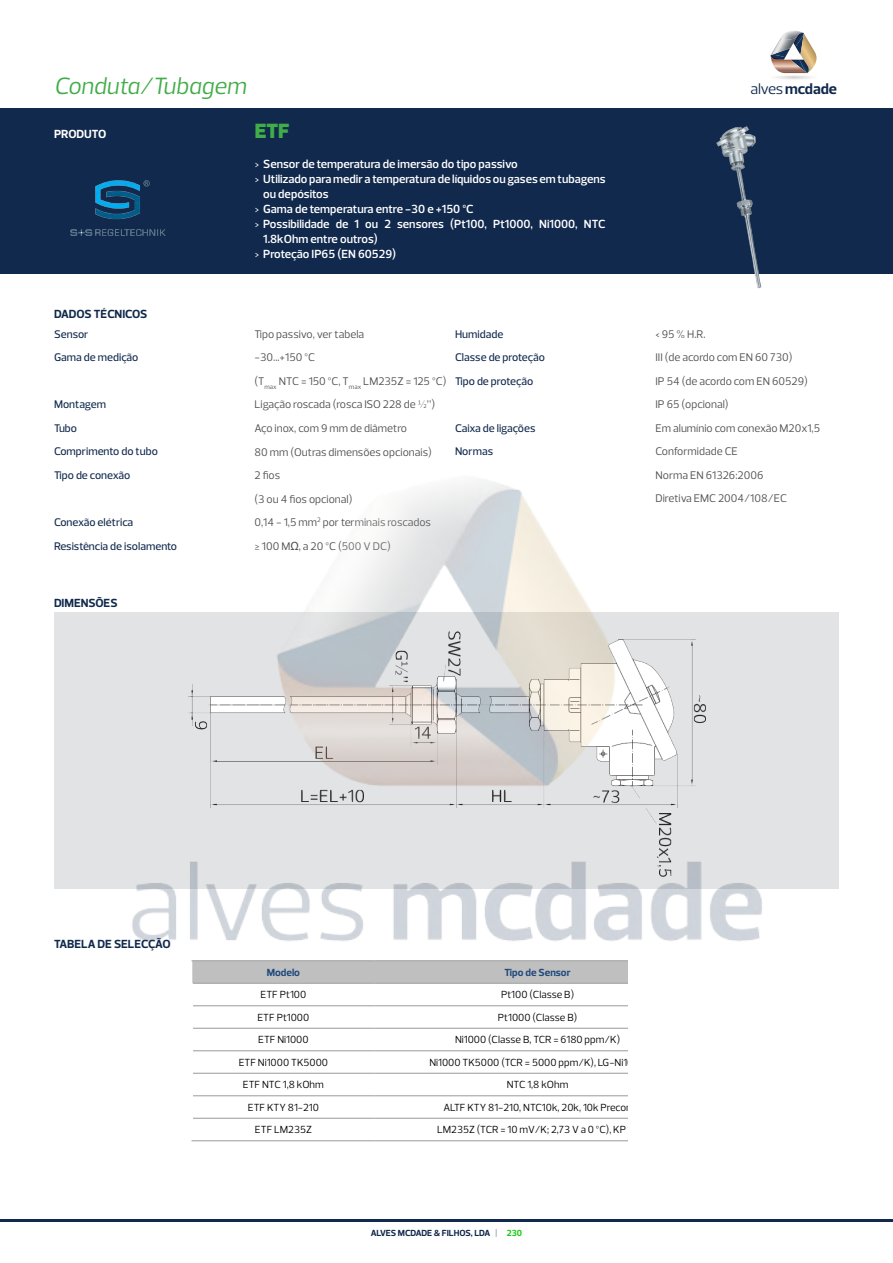
<style>
.page{position:relative;width:893px;height:1263px;background:#fff}
.page>*{position:absolute;margin:0;border:0;box-sizing:border-box;transform-origin:0 0}
.t1{font:italic 24px "Prelo";color:#41ad49}
.t2{font:900 21px "Prelo";color:#41ad49}
.t3{font:700 15.3px "Prelo";color:#11294c}
.t4{font:600 12px "Prelo";color:#fff}
.t5{font:700 12px "Prelo";letter-spacing:-.01em;color:#11294c}
.t6{font:700 12px "Prelo";letter-spacing:-.01em;color:#fff}
.t7{font:11.25px/23.5px "Prelo";color:#4d4d4f}
.t8{font:500 11.25px/23.5px "Prelo";color:#11294c}
.t9{font:10.5px "Prelo";color:#000}
.t10{font:700 10.5px "Prelo";color:#1f497d}
.t11{font:700 9px "Prelo";letter-spacing:-.01em;color:#11294c}
.s1{font-weight:400}
.s2{font-family:"Arial"}
.s3{font-weight:300}
.s4{color:#16ca11}
</style>
<div class="page">
<img style="left:786px;top:30px;width:17px;height:3px">
<svg style="left:770px;top:33px;width:47px;height:40px"></svg>
<hr style="left:0;top:1219px;width:893px;height:2px;background:#11294c">
<div style="left:0;top:108px;width:893px;height:165px;background:#11294c"></div>
<img style="left:715px;top:126px;width:48px;height:162px">
<img style="left:70px;top:180px;width:96px;height:56px">
<div style="left:54px;top:612px;width:785px;height:277px;background:#e2e3e4"></div>
<div style="left:192px;top:978px;width:436px;height:5px;background:#bfbfbf"></div>
<hr style="left:193px;top:983px;width:181px;height:1px;background:#a5a5a5">
<hr style="left:374px;top:983px;width:327px;height:1px;background:#a5a5a5">
<hr style="left:193px;top:1005px;width:181px;height:1px;background:#a5a5a5">
<hr style="left:374px;top:1005px;width:327px;height:1px;background:#a5a5a5">
<hr style="left:193px;top:1028px;width:181px;height:1px;background:#a5a5a5">
<hr style="left:374px;top:1028px;width:327px;height:1px;background:#a5a5a5">
<hr style="left:193px;top:1050px;width:181px;height:1px;background:#a5a5a5">
<hr style="left:374px;top:1050px;width:327px;height:1px;background:#a5a5a5">
<hr style="left:193px;top:1073px;width:181px;height:1px;background:#a5a5a5">
<hr style="left:374px;top:1073px;width:327px;height:1px;background:#a5a5a5">
<hr style="left:193px;top:1095px;width:181px;height:1px;background:#a5a5a5">
<hr style="left:374px;top:1095px;width:327px;height:1px;background:#a5a5a5">
<hr style="left:193px;top:1118px;width:181px;height:1px;background:#a5a5a5">
<hr style="left:374px;top:1118px;width:327px;height:1px;background:#a5a5a5">
<hr style="left:192px;top:1140px;width:182px;height:1px;background:#a5a5a5">
<hr style="left:374px;top:1140px;width:327px;height:1px;background:#a5a5a5">
<div style="left:628px;top:956px;width:151px;height:223px;background:#fff"></div>
<img style="left:132px;top:480px;width:630px;height:498px">
<h1 class="t1" style="left:54px;top:71px;width:194px">Conduta/Tubagem</h1>
<p class="t6" style="left:54px;top:127px;width:54px">PRODUTO</p>
<h2 class="t2" style="left:255px;top:118px;width:36px">ETF</h2>
<p class="t5" style="left:54px;top:307px;width:95px">DADOS TÉCNICOS</p>
<p class="t8" style="left:54px;top:322px;width:86px">Sensor<br>Gama de medição</p>
<p class="t8" style="left:54px;top:393px;width:105px">Montagem<br>Tubo<br>Comprimento do tubo<br>Tipo de conexão</p>
<p class="t8" style="left:54px;top:510px;width:125px">Conexão elétrica<br>Resistência de isolamento</p>
<p class="t5" style="left:54px;top:596px;width:65px">DIMENSÕES</p>
<p class="t4" style="left:255px;top:157px;width:265px"><span class="s1">&gt;</span> Sensor de temperatura de imersão do tipo passivo</p>
<p class="t4" style="left:255px;top:172px;width:352px"><span class="s1">&gt;</span> Utilizado para medir a temperatura de líquidos ou gases em tubagens</p>
<p class="t4" style="left:263px;top:187px;width:67px">ou depósitos</p>
<p class="t4" style="left:255px;top:202px;width:221px"><span class="s1">&gt;</span> Gama de temperatura entre -30 e +150 ºC</p>
<p class="t4" style="left:255px;top:217px;width:352px"><span class="s1">&gt;</span> Possibilidade de 1 ou 2 sensores (Pt100, Pt1000, Ni1000, NTC</p>
<p class="t4" style="left:263px;top:232px;width:116px">1.8kOhm entre outros)</p>
<p class="t4" style="left:255px;top:247px;width:143px"><span class="s1">&gt;</span> Proteção IP65 (EN 60529)</p>
<p class="t7" style="left:254px;top:322px;width:193px">Tipo passivo, ver tabela<br>-30...+150 ºC<br>(T<sub>max</sub> NTC = 150 ºC, T<sub>max</sub> LM235Z = 125 ºC)<br>Ligação roscada (rosca ISO 228 de 1/2”)<br>Aço inox, com 9 mm de diâmetro<br>80 mm (Outras dimensões opcionais)<br>2 fios<br>(3 ou 4 fios opcional)<br>0,14 - 1,5 mm<sup>2</sup> por terminais roscados<br>≥ 100 M<span class="s2">Ω</span>, a 20 ºC (500 V DC)</p>
<p class="t8" style="left:455px;top:322px;width:91px">Humidade<br>Classe de proteção<br>Tipo de proteção</p>
<p class="t8" style="left:455px;top:416px;width:82px">Caixa de ligações<br>Normas</p>
<h3 class="t3" style="left:750px;top:80px;width:88px"><span class="s1">alves</span> mcdade</h3>
<p class="t7" style="left:655px;top:322px;width:166px">&lt; 95 % H.R.<br>III (de acordo com EN 60 730)<br>IP 54 (de acordo com EN 60529)<br>IP 65 (opcional)<br>Em alumínio com conexão M20x1,5<br>Conformidade CE<br>Norma EN 61326:2006<br>Diretiva EMC 2004/108/EC</p>
<p class="t5" style="left:54px;top:937px;width:118px">TABELA DE SELECÇÃO</p>
<p class="t10" style="left:267px;top:966px;width:35px">Modelo</p>
<p class="t10" style="left:505px;top:966px;width:68px">Tipo de Sensor</p>
<p class="t9" style="left:261px;top:988px;width:47px">ETF Pt100</p>
<p class="t9" style="left:501px;top:988px;width:75px">Pt100 (Classe B)</p>
<p class="t9" style="left:257px;top:1011px;width:53px">ETF Pt1000</p>
<p class="t9" style="left:498px;top:1011px;width:81px">Pt1000 (Classe B)</p>
<p class="t9" style="left:258px;top:1033px;width:52px">ETF Ni1000</p>
<p class="t9" style="left:455px;top:1033px;width:167px">Ni1000 (Classe B, TCR = 6180 ppm/K)</p>
<p class="t9" style="left:239px;top:1056px;width:91px">ETF Ni1000 TK5000</p>
<p class="t9" style="left:429px;top:1056px;width:218px">Ni1000 TK5000 (TCR = 5000 ppm/K), LG-Ni1000</p>
<p class="t9" style="left:243px;top:1078px;width:83px">ETF NTC 1,8 kOhm</p>
<p class="t9" style="left:507px;top:1078px;width:63px">NTC 1,8 kOhm</p>
<p class="t9" style="left:248px;top:1101px;width:73px">ETF KTY 81-210</p>
<p class="t9" style="left:443px;top:1101px;width:190px">ALTF KTY 81-210, NTC10k, 20k, 10k Precon</p>
<p class="t9" style="left:255px;top:1123px;width:58px">ETF LM235Z</p>
<p class="t9" style="left:437px;top:1123px;width:202px">LM235Z (TCR = 10 mV/K; 2,73 V a 0 ºC), KP 10</p>
<p class="t11" style="left:371px;top:1227px;width:153px">ALVES MCDADE &amp; FILHOS, LDA <span class="s3">|</span> <span class="s4">230</span></p>
</div>
